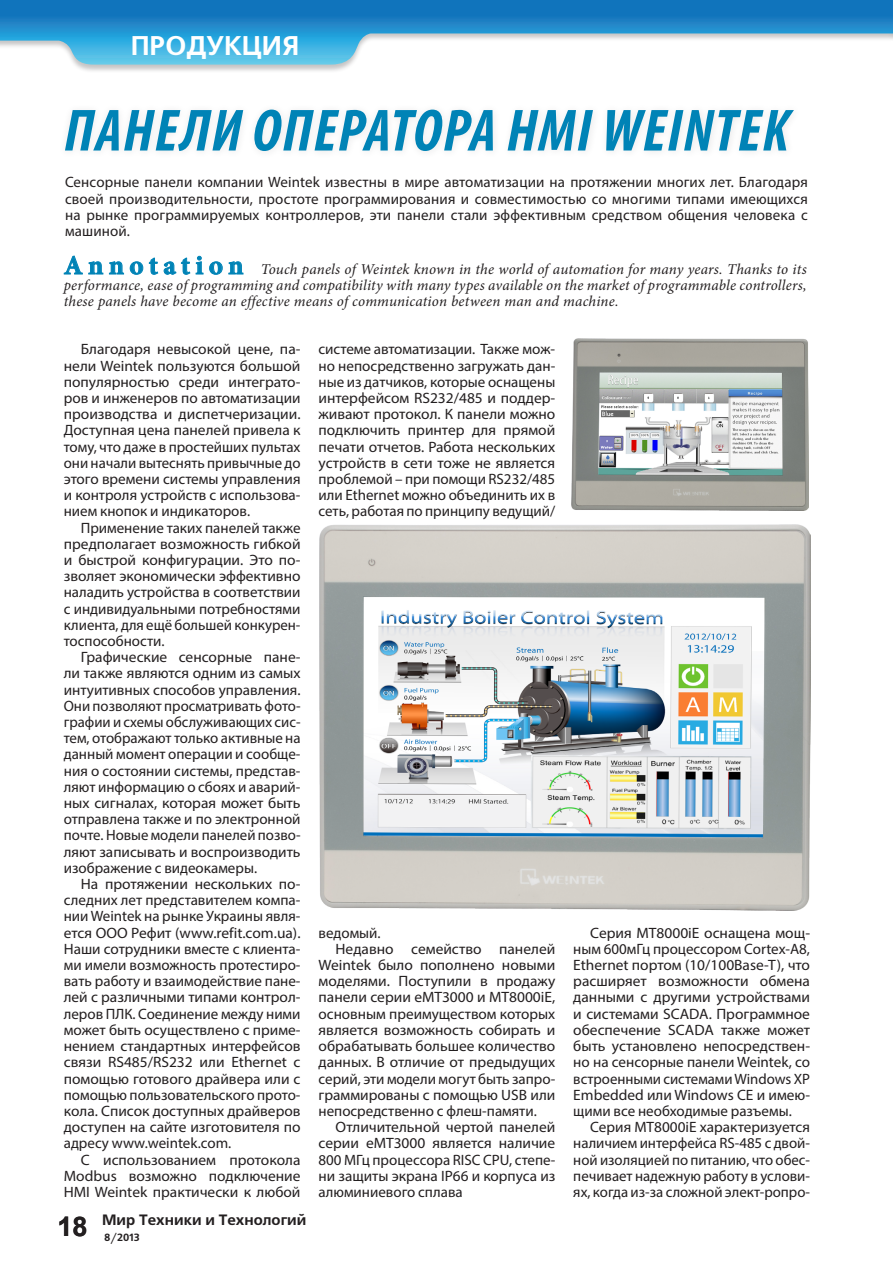
<style>
.page{position:relative;width:893px;height:1263px;background:#fff}
.page>*{position:absolute;margin:0;border:0;box-sizing:border-box;transform-origin:0 0}
.Zagolovok{font:italic 700 condensed 60px "Myriad Pro";letter-spacing:.02em;color:#0083b6}
.t1{font:700 27px "Free Set C";color:#fff}
.t2{font:700 27px "Arial";color:#231f20}
.Statiya_Hipernation{font:15px/16.2px "Myriad Pro";color:#231f20;text-align:justify}
.Vrezka{font:15px/16.2px "Myriad Pro";letter-spacing:.01em;color:#231f20;text-align:justify}
.angl_vrezka{font:italic 15px/16.2px "Minion Pro";letter-spacing:.015em;color:#231f20;text-align:justify}
.t3{font:700 15px "Free Set C";color:#231f20}
.t4{font:700 10.5px "Free Set C";color:#231f20}
.s1{font-weight:700;font-style:normal;font-size:27px;color:#0083b6}
</style>
<div class="page">
<div style="left:0;top:16px;width:893px;height:57px;background:#231f20;opacity:.26"></div>
<svg style="left:0;top:0;width:893px;height:65px"></svg>
<svg style="left:64px;top:256px;width:39px;height:18px"></svg>
<svg style="left:109px;top:261px;width:15px;height:13px"></svg>
<svg style="left:130px;top:261px;width:13px;height:14px"></svg>
<svg style="left:149px;top:258px;width:9px;height:17px"></svg>
<svg style="left:164px;top:258px;width:26px;height:17px"></svg>
<svg style="left:196px;top:256px;width:7px;height:18px"></svg>
<svg style="left:209px;top:261px;width:34px;height:14px"></svg>
<div style="left:58px;top:102px;width:744px;height:58px;background:#f8f7f8"></div>
<img style="left:571px;top:338px;width:237px;height:173px">
<img style="left:320px;top:524px;width:490px;height:387px">
<h2 class="t1" style="left:131px;top:30px;width:170px">ПРОДУКЦИЯ</h2>
<p class="Zagolovok" style="left:64px;top:93px;width:726px">ПАНЕЛИ ОПЕРАТОРА НМІ WEINTEK</p>
<p class="Vrezka" style="left:65px;top:174px;width:744px">Сенсорные панели компании Weintek известны в мире автоматизации на протяжении многих лет. Благодаря своей производительности, простоте программирования и совместимостью со многими типами имеющихся на рынке программируемых контроллеров, эти панели стали эффективным средством общения человека с машиной.</p>
<p class="angl_vrezka" style="left:64px;top:261px;width:744px"><span class="s1">A n n o t a t i o n</span> Touch panels of Weintek known in the world of automation for many years. Thanks to its performance, ease of programming and compatibility with many types available on the market of programmable controllers, these panels have become an effective means of communication between man and machine.</p>
<p class="Statiya_Hipernation" style="left:64px;top:341px;width:238px;text-indent:17px">Благодаря невысокой цене, па&shy;нели Weintek пользуются большой популярностью среди интеграто&shy;ров и инженеров по автоматизации производства и диспетчеризации.<br>Доступная цена панелей привела к тому, что даже в простейших пультах они начали вытеснять привычные до этого времени системы управления и контроля устройств с использова&shy;нием кнопок и индикаторов.</p>
<p class="Statiya_Hipernation" style="left:64px;top:519px;width:238px;text-indent:17px">Применение таких панелей также предполагает возможность гибкой и быстрой конфигурации. Это по&shy;зволяет экономически эффективно наладить устройства в соответствии с индивидуальными потребностями клиента, для ещё большей конкурен&shy;тоспособности.</p>
<p class="Statiya_Hipernation" style="left:64px;top:649px;width:238px;text-indent:17px">Графические сенсорные пане&shy;ли также являются одним из самых интуитивных способов управления.<br>Они позволяют просматривать фото&shy;графии и схемы обслуживающих сис&shy;тем, отображают только активные на данный момент операции и сообще&shy;ния о состоянии системы, представ&shy;ляют информацию о сбоях и аварий&shy;ных сигналах, которая может быть отправлена также и по электронной почте. Новые модели панелей позво&shy;ляют записывать и воспроизводить изображение с видеокамеры.</p>
<p class="Statiya_Hipernation" style="left:64px;top:876px;width:238px;text-indent:17px">На протяжении нескольких по&shy;следних лет представителем компа&shy;нии Weintek на рынке Украины явля&shy;ется ООО Рефит (www.refit.com.ua).<br>Наши сотрудники вместе с клиента&shy;ми имели возможность протестиро&shy;вать работу и взаимодействие пане&shy;лей с различными типами контрол&shy;леров ПЛК. Соединение между ними может быть осуществлено с приме&shy;нением стандартных интерфейсов связи RS485/RS232 или Ethernet с помощью готового драйвера или с помощью пользовательского прото&shy;кола. Список доступных драйверов доступен на сайте изготовителя по адресу www.weintek.com.</p>
<p class="Statiya_Hipernation" style="left:64px;top:1151px;width:238px;text-indent:17px">С использованием протокола Modbus возможно подключение НМI Weintek практически к любой</p>
<p class="t2" style="left:58px;top:1208px;width:32px">18</p>
<p class="t3" style="left:102px;top:1211px;width:206px">Мир Техники и Технологий</p>
<p class="t4" style="left:104px;top:1231px;width:37px">8/2013</p>
<p class="Statiya_Hipernation" style="left:319px;top:341px;width:238px">системе автоматизации. Также мож&shy;но непосредственно загружать дан&shy;ные из датчиков, которые оснащены интерфейсом RS232/485 и поддер&shy;живают протокол. К панели можно подключить принтер для прямой печати отчетов. Работа нескольких устройств в сети тоже не является проблемой – при помощи RS232/485 или Ethernet можно объединить их в сеть, работая по принципу ведущий/</p>
<p class="Statiya_Hipernation" style="left:319px;top:924px;width:64px">ведомый.</p>
<p class="Statiya_Hipernation" style="left:319px;top:940px;width:238px;text-indent:17px">Недавно семейство панелей Weintek было пополнено новыми моделями. Поступили в продажу панели серии еMT3000 и MT8000iЕ, основным преимуществом которых является возможность собирать и обрабатывать большее количество данных. В отличие от предыдущих серий, эти модели могут быть запро&shy;граммированы с помощью USB или непосредственно с флеш-памяти.</p>
<p class="Statiya_Hipernation" style="left:319px;top:1119px;width:238px;text-indent:17px">Отличительной чертой панелей серии еMT3000 является наличие 800 МГц процессора RISC CPU, степе&shy;ни защиты экрана IP66 и корпуса из алюминиевого сплава</p>
<p class="Statiya_Hipernation" style="left:573px;top:924px;width:238px;text-indent:17px">Серия MT8000iЕ оснащена мощ&shy;ным 600мГц процессором Cortex-A8, Ethernet портом (10/100Base-T), что расширяет возможности обмена данными с другими устройствами и системами SCADA. Программное обеспечение SCADA также может быть установлено непосредствен&shy;но на сенсорные панели Weintek, со встроенными системами Windows XP Embedded или Windows CE и имею&shy;щими все необходимые разъемы.</p>
<p class="Statiya_Hipernation" style="left:573px;top:1119px;width:238px;text-indent:17px">Серия MT8000iЕ характеризуется наличием интерфейса RS-485 с двой&shy;ной изоляцией по питанию, что обес&shy;печивает надежную работу в услови&shy;ях, когда из-за сложной элект-ропро-</p>
</div>
